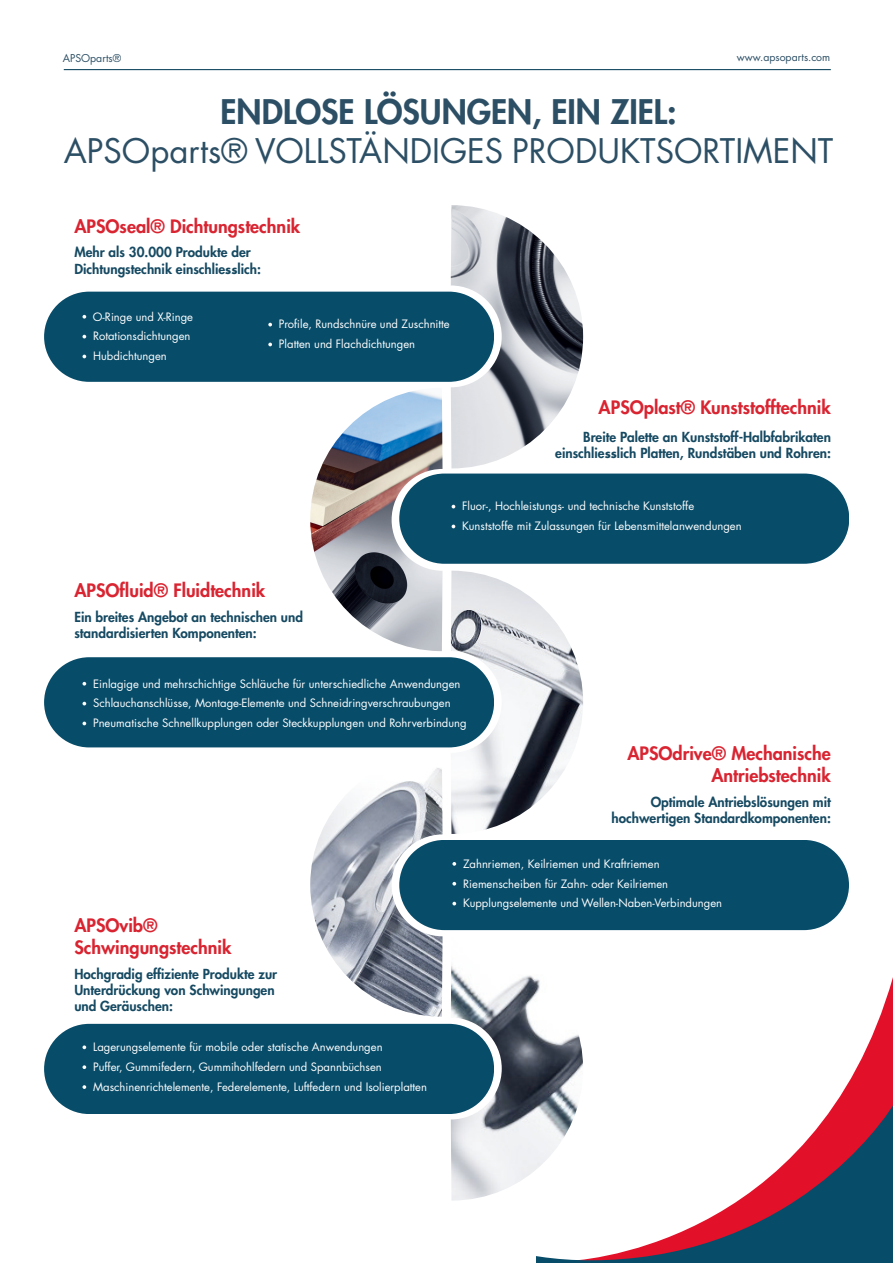
<style>
.page{position:relative;width:893px;height:1263px;background:#fff}
.page>*{position:absolute;margin:0;border:0;box-sizing:border-box;transform-origin:0 0}
.t1{font:33px "Futura LT Pro";color:#2c4f65}
.t2{font:800 33px "Futura LT Pro";color:#2c4f65}
.t3{font:800 18px/21.6px "Futura LT Pro";color:#d92431}
.t4{font:800 13.5px/16.2px "Futura LT Pro";color:#164a62}
.t5{font:11.25px "Futura LT Pro";color:#fff}
.t6{font:10.5px "Futura LT Pro";color:#2c4f65}
.s1{font-family:"Futura Com";font-weight:700;font-size:12px}
</style>
<div class="page">
<img style="left:451px;top:210px;width:132px;height:258px">
<div style="left:399px;top:473px;width:450px;height:91px;background:#074c69;border-radius:45px"></div>
<img style="left:310px;top:391px;width:133px;height:260px">
<img style="left:451px;top:571px;width:132px;height:263px">
<svg style="left:834px;top:977px;width:59px;height:128px"></svg>
<svg style="left:537px;top:1105px;width:356px;height:158px"></svg>
<img style="left:310px;top:768px;width:133px;height:249px">
<div style="left:44px;top:292px;width:450px;height:90px;background:#074c69;border-radius:45px"></div>
<div style="left:399px;top:840px;width:450px;height:90px;background:#074c69;border-radius:45px"></div>
<div style="left:44px;top:657px;width:450px;height:90px;background:#074c69;border-radius:45px"></div>
<img style="left:451px;top:965px;width:132px;height:235px">
<div style="left:44px;top:1024px;width:450px;height:90px;background:#074c69;border-radius:45px"></div>
<img style="left:451px;top:205px;width:35px;height:81px">
<hr style="left:64px;top:69px;width:767px;height:1px;background:#164a62">
<svg style="left:82px;top:315px;width:4px;height:4px"></svg>
<svg style="left:82px;top:335px;width:4px;height:3px"></svg>
<svg style="left:82px;top:355px;width:4px;height:3px"></svg>
<svg style="left:82px;top:682px;width:4px;height:4px"></svg>
<svg style="left:82px;top:702px;width:4px;height:3px"></svg>
<svg style="left:82px;top:722px;width:4px;height:3px"></svg>
<svg style="left:82px;top:1045px;width:4px;height:4px"></svg>
<svg style="left:82px;top:1065px;width:4px;height:4px"></svg>
<svg style="left:82px;top:1085px;width:4px;height:4px"></svg>
<svg style="left:452px;top:862px;width:4px;height:4px"></svg>
<svg style="left:452px;top:882px;width:4px;height:3px"></svg>
<svg style="left:452px;top:902px;width:4px;height:3px"></svg>
<svg style="left:268px;top:323px;width:4px;height:3px"></svg>
<svg style="left:268px;top:343px;width:4px;height:3px"></svg>
<p class="t6" style="left:63px;top:51px;width:60px">APSOparts®</p>
<p class="t6" style="left:737px;top:50px;width:95px">www.apsoparts.com</p>
<p class="t2" style="left:221px;top:87px;width:458px">ENDLOSE LÖSUNGEN, EIN ZIEL:</p>
<p class="t1" style="left:64px;top:129px;width:771px">APSOparts® VOLLSTÄNDIGES PRODUKTSORTIMENT</p>
<p class="t3" style="left:74px;top:215px;width:227px">APSOseal® Dichtungstechnik</p>
<p class="t4" style="left:74px;top:244px;width:188px">Mehr als 30.000 Produkte der<br>Dichtungstechnik einschlie<span class="s1">ss</span>lich:</p>
<p class="t5" style="left:93px;top:309px;width:102px">O-Ringe und X-Ringe</p>
<p class="t5" style="left:93px;top:329px;width:99px">Rotationsdichtungen</p>
<p class="t5" style="left:93px;top:348px;width:75px">Hubdichtungen</p>
<p class="t5" style="left:279px;top:317px;width:172px">Profile, Rundschnüre und Zuschnitte</p>
<p class="t5" style="left:279px;top:336px;width:138px">Platten und Flachdichtungen</p>
<p class="t3" style="left:599px;top:396px;width:234px">APSOplast® Kunststofftechnik</p>
<p class="t4" style="left:555px;top:428px;width:277px;text-align:right">Breite Palette an Kunststoff-Halbfabrikaten einschlie<span class="s1">ss</span>lich Platten, Rundstäben und Rohren:</p>
<p class="t5" style="left:462px;top:498px;width:233px">Fluor-, Hochleistungs- und technische Kunststoffe</p>
<p class="t5" style="left:462px;top:518px;width:281px">Kunststoffe mit Zulassungen für Lebensmittelanwendungen</p>
<p class="t3" style="left:74px;top:579px;width:192px">APSOfluid® Fluidtechnik</p>
<p class="t4" style="left:74px;top:608px;width:230px">Ein breites Angebot an technischen und standardisierten Komponenten:</p>
<p class="t5" style="left:93px;top:676px;width:369px">Einlagige und mehrschichtige Schläuche für unterschiedliche Anwendungen</p>
<p class="t5" style="left:93px;top:695px;width:359px">Schlauchanschlüsse, Montage-Elemente und Schneidringverschraubungen</p>
<p class="t5" style="left:93px;top:715px;width:375px">Pneumatische Schnellkupplungen oder Steckkupplungen und Rohrverbindung</p>
<p class="t3" style="left:627px;top:742px;width:205px;text-align:right">APSOdrive® Mechanische<br>Antriebstechnik</p>
<p class="t4" style="left:611px;top:793px;width:221px;text-align:right">Optimale Antriebslösungen mit hochwertigen Standardkomponenten:</p>
<p class="t3" style="left:74px;top:914px;width:159px">APSOvib®<br>Schwingungstechnik</p>
<p class="t4" style="left:74px;top:965px;width:204px">Hochgradig effiziente Produkte zur<br>Unterdrückung von Schwingungen und Geräuschen:</p>
<p class="t5" style="left:93px;top:1039px;width:291px">Lagerungselemente für mobile oder statische Anwendungen</p>
<p class="t5" style="left:93px;top:1059px;width:290px">Puffer, Gummifedern, Gummihohlfedern und Spannbüchsen</p>
<p class="t5" style="left:93px;top:1079px;width:335px">Maschinenrichtelemente, Federelemente, Luftfedern und Isolierplatten</p>
<p class="t5" style="left:463px;top:856px;width:198px">Zahnriemen, Keilriemen und Kraftriemen</p>
<p class="t5" style="left:463px;top:876px;width:207px">Riemenscheiben für Zahn- oder Keilriemen</p>
<p class="t5" style="left:463px;top:895px;width:261px">Kupplungselemente und Wellen-Naben-Verbindungen</p>
</div>
